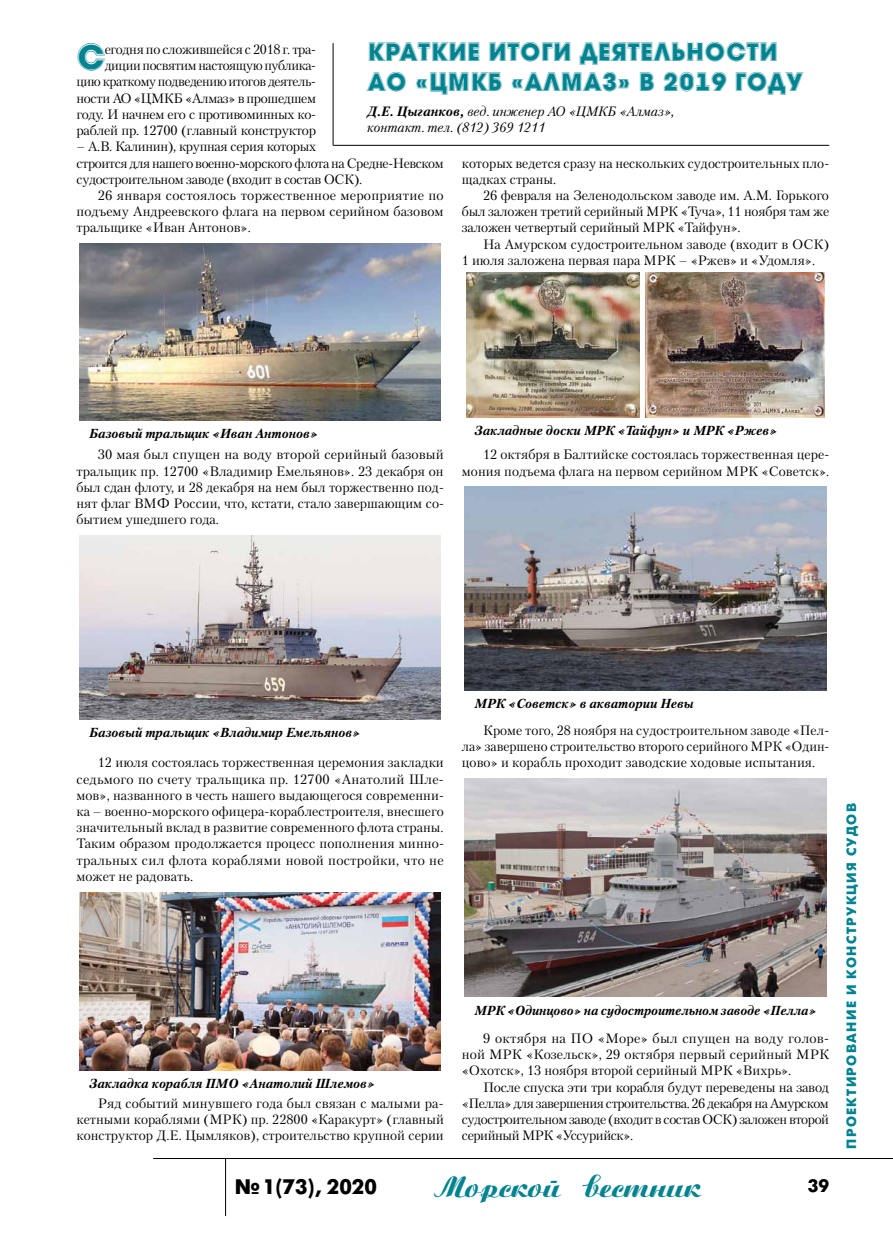
<style>
.page{position:relative;width:893px;height:1234px;background:#fff}
.page>*{position:absolute;margin:0;border:0;box-sizing:border-box;transform-origin:0 0}
.t1{font:800 36px "a Avante Titul Gr";color:#008390}
.t2{font:800 25.5px/30px "a Avante Titul Gr";color:#008390}
.t3{font:25.5px "Boyarsky C";letter-spacing:-.05em;color:#008390}
.t4{font:700 21px "Futuris C";color:#000}
.t5{font:700 18px "Futuris C";color:#000}
.t6{font:13.5px/16.2px "Petersburg C";color:#000;text-align:justify}
.t7{font:13.5px/16.2px "Petersburg C";letter-spacing:-.025em;color:#000;text-align:right}
.t8{font:italic 13.5px/16.2px "Petersburg C";color:#000}
.t9{font:700 13.5px "Futuris C";letter-spacing:.1em;color:#008390}
.t10{font:italic 700 13.05px "Petersburg C";color:#000}
.s1{font-weight:700}
</style>
<div class="page">
<hr style="left:153px;top:1157px;width:740px;height:1px;background:#000">
<hr style="left:225px;top:1158px;width:1px;height:57px;background:#000">
<img style="left:79px;top:243px;width:362px;height:177px">
<img style="left:79px;top:535px;width:362px;height:184px">
<img style="left:79px;top:892px;width:362px;height:178px">
<img style="left:465px;top:486px;width:361px;height:204px">
<img style="left:465px;top:778px;width:361px;height:218px">
<hr style="left:333px;top:43px;width:1px;height:102px;background:#000">
<hr style="left:333px;top:145px;width:496px;height:1px;background:#000">
<img style="left:467px;top:273px;width:172px;height:144px">
<img style="left:646px;top:273px;width:178px;height:144px">
<h2 class="t2" style="left:367px;top:38px;width:437px">Краткие итоги деятельности ао «ЦМКБ «АЛМАЗ» в 2019 году</h2>
<p class="t8" style="left:367px;top:103px;width:308px"><span class="s1">Д.Е. Цыганков,</span> вед. инженер АО «ЦМКБ «Алмаз», контакт. тел. (812) 369 1211</p>
<h1 class="t1" style="left:77px;top:38px;width:31px">С</h1>
<p class="t7" style="left:77px;top:41px;width:241px">егодня по сложившейся с 2018 г. тра&shy;диции посвятим настоящую публика-<br>цию краткому подведению итогов деятель&shy;ности АО «ЦМКБ «Алмаз» в прошедшем году. И начнем его с противоминных ко&shy;раблей пр. 12700 (главный конструктор</p>
<p class="t7" style="left:77px;top:138px;width:369px;text-align:left">– А.В. Калинин), крупная серия которых<br>строится для нашего военно-морского флота на Средне-Невском судостроительном заводе (входит в состав ОСК).</p>
<p class="t6" style="left:77px;top:187px;width:369px;text-indent:21px">26 января состоялось торжественное мероприятие по подъему Андреевского флага на первом серийном базовом тральщике «Иван Антонов».</p>
<p class="t6" style="left:462px;top:154px;width:369px">которых ведется сразу на нескольких судостроительных пло&shy;щадках страны.</p>
<p class="t6" style="left:462px;top:187px;width:369px;text-indent:21px">26 февраля на Зеленодольском заводе им. А.М. Горького был заложен третий серийный МРК «Туча», 11 ноября там же заложен четвертый серийный МРК «Тайфун».</p>
<p class="t6" style="left:462px;top:235px;width:369px;text-indent:21px">На Амурском судостроительном заводе (входит в ОСК)<br>1 июля заложена первая пара МРК – «Ржев» и «Удомля».</p>
<p class="t10" style="left:89px;top:425px;width:230px">Базовый тральщик «Иван Антонов»</p>
<p class="t6" style="left:77px;top:446px;width:369px;text-indent:21px">30 мая был спущен на воду второй серийный базовый тральщик пр. 12700 «Владимир Емельянов». 23 декабря он был сдан флоту, и 28 декабря на нем был торжественно под&shy;нят флаг ВМФ России, что, кстати, стало завершающим со&shy;бытием ушедшего года.</p>
<p class="t10" style="left:475px;top:422px;width:304px">Закладные доски МРК «Тайфун» и МРК «Ржев»</p>
<p class="t6" style="left:462px;top:446px;width:369px;text-align:right">12 октября в Балтийске состоялась торжественная цере&shy;мония подъема флага на первом серийном МРК «Советск».</p>
<p class="t10" style="left:89px;top:724px;width:272px">Базовый тральщик «Владимир Емельянов»</p>
<p class="t6" style="left:77px;top:754px;width:369px;text-indent:21px">12 июля состоялась торжественная церемония закладки седьмого по счету тральщика пр. 12700 «Анатолий Шле&shy;мов», названного в честь нашего выдающегося современни&shy;ка – военно-морского офицера-кораблестроителя, внесшего значительный вклад в развитие современного флота страны.<br>Таким образом продолжается процесс пополнения минно&shy;тральных сил флота кораблями новой постройки, что не может не радовать.</p>
<p class="t10" style="left:475px;top:695px;width:221px">МРК «Советск» в акватории Невы</p>
<p class="t6" style="left:462px;top:721px;width:369px;text-indent:21px">Кроме того, 28 ноября на судостроительном заводе «Пел&shy;ла» завершено строительство второго серийного МРК «Один&shy;цово» и корабль проходит заводские ходовые испытания.</p>
<p class="t10" style="left:89px;top:1075px;width:287px">Закладка корабля ПМО «Анатолий Шлемов»</p>
<p class="t6" style="left:77px;top:1094px;width:369px;text-indent:21px">Ряд событий минувшего года был связан с малыми ра&shy;кетными кораблями (МРК) пр. 22800 «Каракурт» (главный конструктор Д.Е. Цымляков), строительство крупной серии</p>
<p class="t10" style="left:475px;top:1001px;width:343px">МРК «Одинцово» на судостроительном заводе «Пелла»</p>
<p class="t6" style="left:462px;top:1029px;width:369px;text-align:left;text-indent:21px">9 октября на ПО «Море» был спущен на воду голов&shy;ной МРК «Козельск», 29 октября первый серийный МРК «Охотск», 13 ноября второй серийный МРК «Вихрь».</p>
<p class="t6" style="left:462px;top:1078px;width:369px;text-indent:21px">После спуска эти три корабля будут переведены на завод «Пелла» для завершения строительства. 26 декабря на Амурском судостроительном заводе (входит в состав ОСК) заложен второй серийный МРК «Уссурийск».</p>
<h3 class="t4" style="left:235px;top:1174px;width:144px">№1(73), 2020</h3>
<h2 class="t3" style="left:434px;top:1170px;width:270px">Морской вестник</h2>
<h3 class="t5" style="left:808px;top:1175px;width:23px">39</h3>
<p class="t9" style="left:844px;top:1148px;width:347px;rotate:-90deg">проектирование и конструкция судов</p>
</div>
